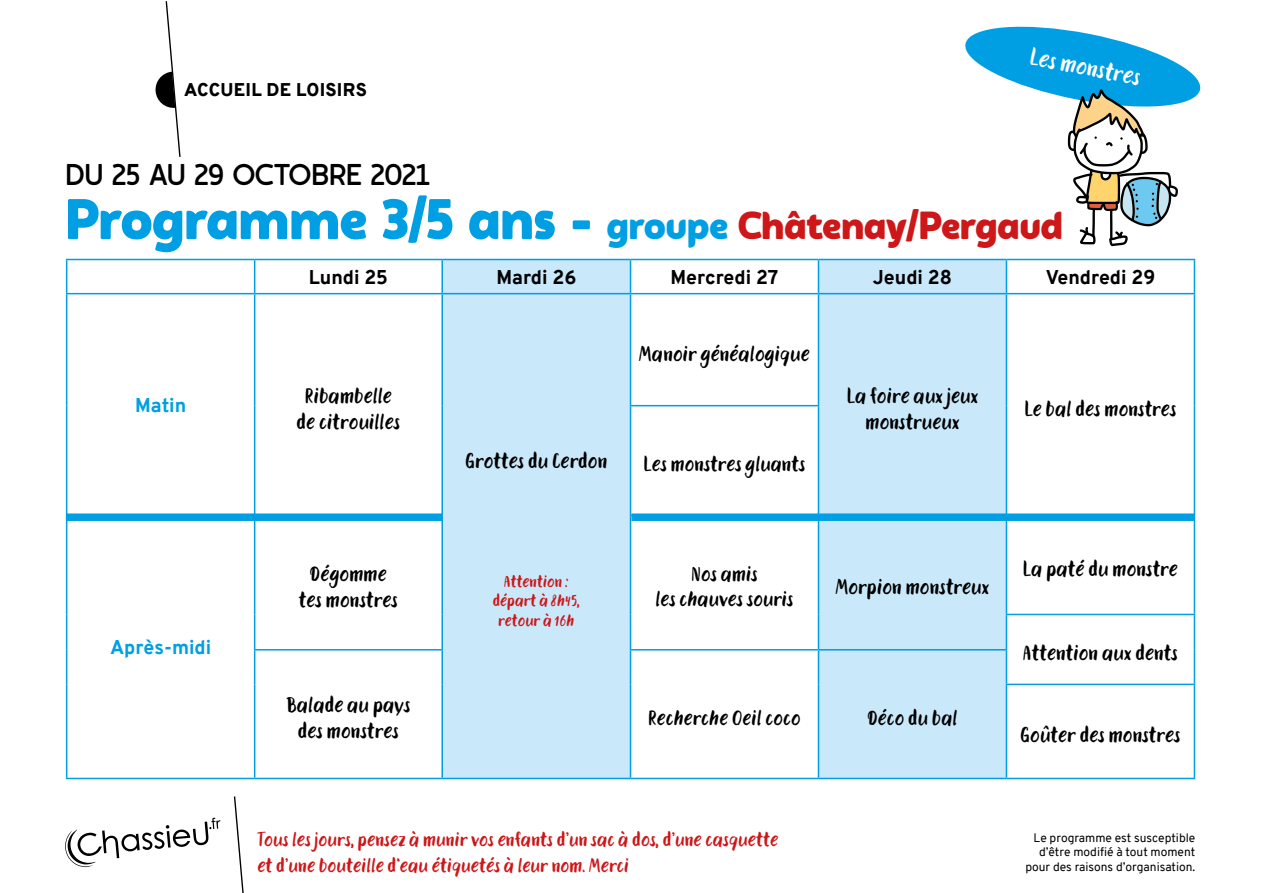
<style>
.page{position:relative;width:1263px;height:893px;background:#fff}
.page>*{position:absolute;margin:0;border:0;box-sizing:border-box;transform-origin:0 0}
.t1{font:900 57px "Auro";letter-spacing:-.005em;color:#009fe3}
.t2{font:500 30px "Auro";color:#000}
.t3{font:24px "TT Rabbits Dummy";color:#fff}
.t4{font:21.3px/26px "TT Rabbits Dummy";color:#000;text-align:center}
.t5{font:21px/25.5px "TT Rabbits Dummy";color:#000;text-align:center}
.t6{font:19.5px/25.5px "TT Rabbits Dummy";color:#cd1719}
.t7{font:800 19.5px "Overpass";color:#000}
.t8{font:800 19.5px "Overpass";color:#009fe3}
.t9{font:900 18px "Overpass";letter-spacing:.01em;color:#000}
.t10{font:16.5px/19.8px "TT Rabbits Dummy";color:#cd1719;text-align:center}
.t11{font:12px/14.4px "Overpass";color:#000;text-align:right}
.s1{font-size:39px}
.s2{font-size:39px;color:#cd1719}
</style>
<div class="page">
<svg style="left:155px;top:1px;width:26px;height:156px"></svg>
<svg style="left:65px;top:818px;width:156px;height:49px"></svg>
<svg style="left:233px;top:796px;width:11px;height:97px"></svg>
<svg style="left:443px;top:260px;width:563px;height:518px;fill:#c9e9fb"></svg>
<svg style="left:1007px;top:294px;width:187px;height:484px"></svg>
<hr style="left:66px;top:294px;width:1px;height:112px;background:#009fe3">
<hr style="left:66px;top:406px;width:1px;height:109px;background:#009fe3">
<hr style="left:254px;top:260px;width:1px;height:33px;background:#009fe3">
<hr style="left:254px;top:294px;width:1px;height:112px;background:#009fe3">
<hr style="left:254px;top:406px;width:1px;height:109px;background:#009fe3">
<hr style="left:441px;top:260px;width:2px;height:33px;background:#009fe3">
<hr style="left:441px;top:294px;width:2px;height:112px;background:#009fe3">
<hr style="left:441px;top:406px;width:2px;height:109px;background:#009fe3">
<hr style="left:441px;top:516px;width:2px;height:98px;background:#009fe3">
<hr style="left:441px;top:614px;width:2px;height:35px;background:#009fe3">
<hr style="left:441px;top:651px;width:2px;height:33px;background:#009fe3">
<hr style="left:441px;top:684px;width:2px;height:94px;background:#009fe3">
<hr style="left:630px;top:260px;width:1px;height:33px;background:#009fe3">
<hr style="left:630px;top:294px;width:1px;height:111px;background:#009fe3">
<hr style="left:630px;top:406px;width:1px;height:109px;background:#009fe3">
<hr style="left:630px;top:516px;width:1px;height:98px;background:#009fe3">
<hr style="left:630px;top:614px;width:1px;height:35px;background:#009fe3">
<hr style="left:630px;top:651px;width:1px;height:33px;background:#009fe3">
<hr style="left:630px;top:684px;width:1px;height:94px;background:#009fe3">
<hr style="left:818px;top:260px;width:1px;height:33px;background:#009fe3">
<hr style="left:818px;top:294px;width:1px;height:111px;background:#009fe3">
<hr style="left:818px;top:406px;width:1px;height:109px;background:#009fe3">
<hr style="left:818px;top:516px;width:1px;height:98px;background:#009fe3">
<hr style="left:818px;top:614px;width:1px;height:35px;background:#009fe3">
<hr style="left:818px;top:651px;width:1px;height:33px;background:#009fe3">
<hr style="left:818px;top:684px;width:1px;height:94px;background:#009fe3">
<hr style="left:1006px;top:260px;width:1px;height:33px;background:#009fe3">
<hr style="left:1006px;top:294px;width:1px;height:112px;background:#009fe3">
<hr style="left:1194px;top:294px;width:1px;height:112px;background:#009fe3">
<hr style="left:1006px;top:406px;width:1px;height:109px;background:#009fe3">
<hr style="left:1194px;top:406px;width:1px;height:109px;background:#009fe3">
<hr style="left:1006px;top:516px;width:1px;height:98px;background:#009fe3">
<hr style="left:1006px;top:615px;width:1px;height:34px;background:#009fe3">
<hr style="left:1006px;top:651px;width:1px;height:33px;background:#009fe3">
<hr style="left:1006px;top:685px;width:1px;height:93px;background:#009fe3">
<hr style="left:66px;top:259px;width:189px;height:1px;background:#009fe3">
<hr style="left:66px;top:260px;width:1px;height:33px;background:#009fe3">
<hr style="left:255px;top:259px;width:187px;height:1px;background:#009fe3">
<hr style="left:442px;top:259px;width:188px;height:1px;background:#009fe3">
<hr style="left:630px;top:259px;width:188px;height:1px;background:#009fe3">
<hr style="left:818px;top:259px;width:188px;height:1px;background:#009fe3">
<hr style="left:1006px;top:259px;width:189px;height:1px;background:#009fe3">
<hr style="left:1194px;top:260px;width:1px;height:33px;background:#009fe3">
<hr style="left:66px;top:293px;width:189px;height:1px;background:#009fe3">
<hr style="left:255px;top:293px;width:187px;height:1px;background:#009fe3">
<hr style="left:442px;top:293px;width:188px;height:1px;background:#009fe3">
<hr style="left:630px;top:293px;width:188px;height:1px;background:#009fe3">
<hr style="left:818px;top:293px;width:188px;height:1px;background:#009fe3">
<hr style="left:1006px;top:293px;width:189px;height:1px;background:#009fe3">
<hr style="left:1006px;top:614px;width:189px;height:1px;background:#009fe3">
<hr style="left:254px;top:649px;width:189px;height:2px;background:#009fe3">
<hr style="left:630px;top:649px;width:188px;height:2px;background:#009fe3">
<hr style="left:818px;top:649px;width:189px;height:2px;background:#009fe3">
<hr style="left:1006px;top:684px;width:189px;height:1px;background:#009fe3">
<hr style="left:255px;top:778px;width:187px;height:1px;background:#009fe3">
<hr style="left:442px;top:778px;width:188px;height:1px;background:#009fe3">
<hr style="left:630px;top:778px;width:188px;height:1px;background:#009fe3">
<hr style="left:818px;top:778px;width:188px;height:1px;background:#009fe3">
<hr style="left:1006px;top:778px;width:189px;height:1px;background:#009fe3">
<hr style="left:630px;top:405px;width:189px;height:1px;background:#009fe3">
<hr style="left:255px;top:515px;width:188px;height:1px;background:#009fe3">
<hr style="left:630px;top:515px;width:188px;height:1px;background:#009fe3">
<hr style="left:1194px;top:516px;width:1px;height:98px;background:#009fe3">
<hr style="left:1194px;top:615px;width:1px;height:35px;background:#009fe3">
<hr style="left:1194px;top:650px;width:1px;height:34px;background:#009fe3">
<hr style="left:1194px;top:685px;width:1px;height:93px;background:#009fe3">
<hr style="left:66px;top:516px;width:1px;height:98px;background:#009fe3">
<hr style="left:254px;top:516px;width:1px;height:98px;background:#009fe3">
<hr style="left:66px;top:614px;width:1px;height:36px;background:#009fe3">
<hr style="left:254px;top:614px;width:1px;height:35px;background:#009fe3">
<hr style="left:66px;top:650px;width:1px;height:34px;background:#009fe3">
<hr style="left:254px;top:651px;width:1px;height:33px;background:#009fe3">
<hr style="left:66px;top:684px;width:1px;height:94px;background:#009fe3">
<hr style="left:254px;top:684px;width:1px;height:94px;background:#009fe3">
<hr style="left:66px;top:778px;width:189px;height:1px;background:#009fe3">
<div style="left:66px;top:513px;width:376px;height:8px;background:#009fe3"></div>
<div style="left:631px;top:513px;width:564px;height:8px;background:#009fe3"></div>
<svg style="left:965px;top:26px;width:236px;height:220px"></svg>
<p class="t9" style="left:184px;top:76px;width:184px">ACCUEIL DE LOISIRS</p>
<p class="t3" style="left:1033px;top:40px;width:114px;rotate:11deg">Les monstres</p>
<h2 class="t2" style="left:66px;top:156px;width:366px">DU 25 AU 29 OCTOBRE 2021</h2>
<h1 class="t1" style="left:66px;top:184px;width:998px">Programme 3/5 ans - <span class="s1">groupe</span> <span class="s2">Châtenay/Pergaud</span></h1>
<p class="t7" style="left:309px;top:263px;width:81px">Lundi 25</p>
<p class="t7" style="left:496px;top:263px;width:81px">Mardi 26</p>
<p class="t7" style="left:670px;top:263px;width:109px">Mercredi 27</p>
<p class="t7" style="left:873px;top:263px;width:81px">Jeudi 28</p>
<p class="t7" style="left:1046px;top:263px;width:111px">Vendredi 29</p>
<p class="t8" style="left:135px;top:391px;width:53px">Matin</p>
<p class="t4" style="left:297px;top:382px;width:105px">Ribambelle de citrouilles</p>
<p class="t4" style="left:639px;top:340px;width:172px">Manoir généalogique</p>
<p class="t4" style="left:465px;top:447px;width:144px">Grottes du Cerdon</p>
<p class="t5" style="left:644px;top:451px;width:163px">Les monstres gluants</p>
<p class="t4" style="left:847px;top:382px;width:133px">La foire aux jeux monstrueux</p>
<p class="t4" style="left:1024px;top:395px;width:153px">Le bal des monstres</p>
<p class="t8" style="left:110px;top:634px;width:103px">Après-midi</p>
<p class="t4" style="left:299px;top:560px;width:100px">Dégomme tes monstres</p>
<p class="t5" style="left:655px;top:561px;width:140px">Nos amis<br>les chauves souris</p>
<p class="t10" style="left:493px;top:571px;width:89px">Attention : départ à 8h45, retour à 16h</p>
<p class="t4" style="left:836px;top:573px;width:155px">Morpion monstreux</p>
<p class="t4" style="left:286px;top:692px;width:126px">Balade au pays des monstres</p>
<p class="t5" style="left:648px;top:705px;width:154px">Recherche Oeil coco</p>
<p class="t5" style="left:867px;top:705px;width:92px">Déco du bal</p>
<p class="t4" style="left:1023px;top:556px;width:157px">La paté du monstre</p>
<p class="t4" style="left:1023px;top:640px;width:156px">Attention aux dents</p>
<p class="t4" style="left:1020px;top:722px;width:162px">Goûter des monstres</p>
<p class="t6" style="left:257px;top:827px;width:523px">Tous les jours, pensez à munir vos enfants d’un sac à dos, d’une casquette et d’une bouteille d'eau étiquetés à leur nom. Merci</p>
<p class="t11" style="left:1025px;top:831px;width:171px">Le programme est susceptible d’être modifié à tout moment pour des raisons d’organisation.</p>
</div>
